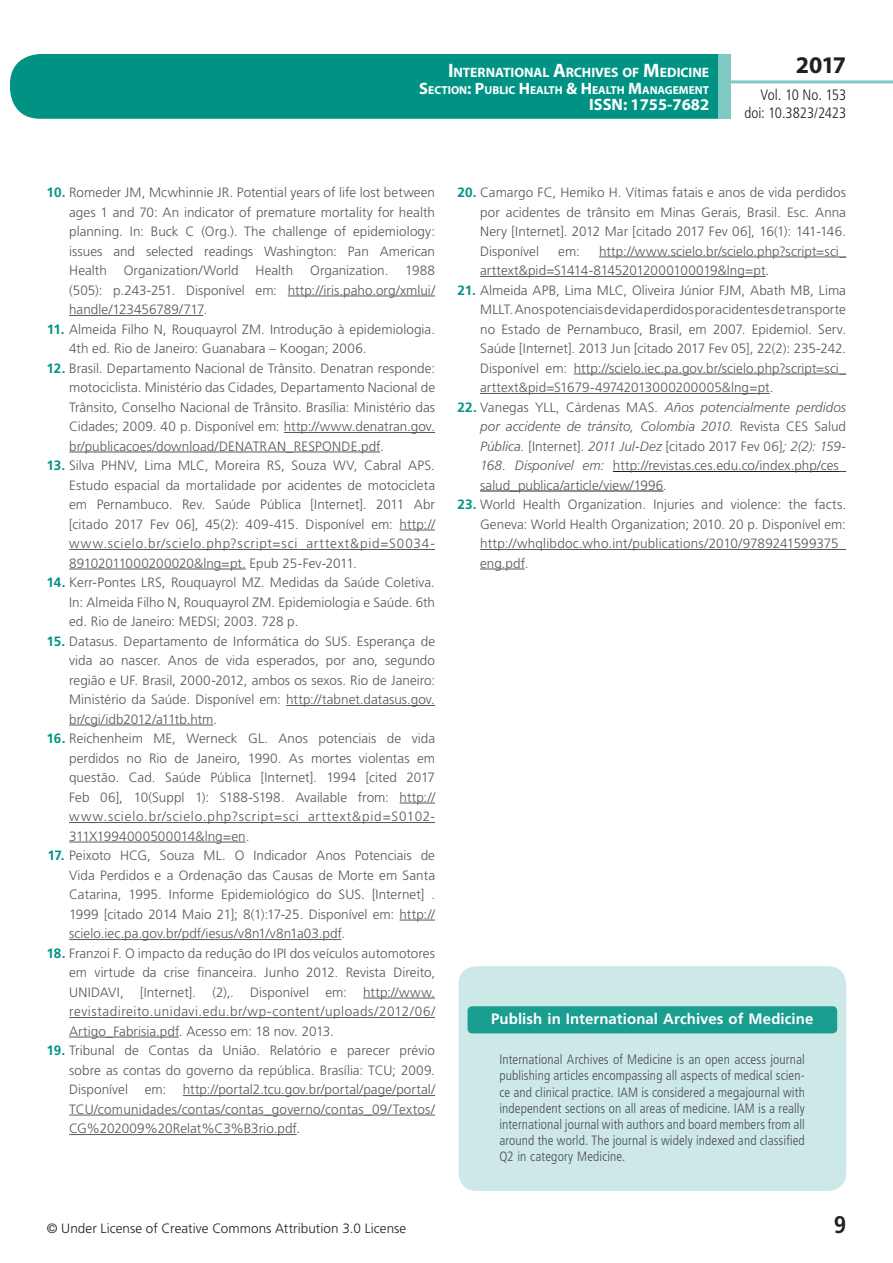
<style>
.page{position:relative;width:893px;height:1263px;background:#fff}
.page>*{position:absolute;margin:0;border:0;box-sizing:border-box;transform-origin:0 0}
.t1{font:700 24px "Myriad Pro";color:#231f20}
.t2{font:700 condensed 24px "Frutiger LT Std";color:#231f20}
.t3{font:700 16.5px "Myriad Pro";color:#fff}
.t4{font:700 15px "Frutiger LT Std";letter-spacing:.005em;color:#fff}
.t5{font:300 condensed 15px/18px "Frutiger LT Std";letter-spacing:-.005em;color:#231f20;text-align:right}
.t6{font:700 13.65px "Myriad Pro";letter-spacing:-.005em;color:#fff}
.t7{font:300 13.5px/19.5px "Frutiger LT Std";letter-spacing:.005em;color:#57585a;text-align:justify}
.t8{font:300 condensed 13.5px/16.2px "Frutiger LT Std";letter-spacing:.01em;color:#4b4c4d;text-align:justify}
.t9{font:300 13.5px "Frutiger LT Std";letter-spacing:.005em;color:#231f20}
.t10{font:700 11.55px "Myriad Pro";color:#fff}
.s1{font-size:19.5px}
.s2{font-size:16.5px}
.s3{font-weight:700;color:#009384}
.s4{font-style:italic}
</style>
<div class="page">
<div style="left:10px;top:54px;width:775px;height:65px;background:#009384;border-radius:30px"></div>
<div style="left:732px;top:0;width:161px;height:157px;background:#fff"></div>
<hr style="left:730px;top:80px;width:163px;height:3px;background:#80c9c2">
<div style="left:718px;top:54px;width:13px;height:65px;background:#80c9c2"></div>
<hr style="left:288px;top:296px;width:147px;height:1px;background:#57585a">
<hr style="left:69px;top:315px;width:134px;height:1px;background:#57585a">
<hr style="left:284px;top:432px;width:151px;height:1px;background:#57585a">
<hr style="left:69px;top:452px;width:311px;height:1px;background:#57585a">
<hr style="left:400px;top:530px;width:35px;height:1px;background:#57585a">
<hr style="left:69px;top:549px;width:366px;height:1px;background:#57585a">
<hr style="left:69px;top:569px;width:177px;height:1px;background:#57585a">
<hr style="left:286px;top:705px;width:149px;height:1px;background:#57585a">
<hr style="left:69px;top:725px;width:144px;height:1px;background:#57585a">
<hr style="left:400px;top:803px;width:35px;height:1px;background:#57585a">
<hr style="left:69px;top:822px;width:366px;height:1px;background:#57585a">
<hr style="left:69px;top:842px;width:177px;height:1px;background:#57585a">
<hr style="left:400px;top:920px;width:35px;height:1px;background:#57585a">
<hr style="left:69px;top:939px;width:273px;height:1px;background:#57585a">
<hr style="left:363px;top:998px;width:72px;height:1px;background:#57585a">
<hr style="left:69px;top:1017px;width:366px;height:1px;background:#57585a">
<hr style="left:69px;top:1037px;width:110px;height:1px;background:#57585a">
<hr style="left:183px;top:1095px;width:252px;height:1px;background:#57585a">
<hr style="left:69px;top:1115px;width:366px;height:1px;background:#57585a">
<hr style="left:69px;top:1134px;width:228px;height:1px;background:#57585a">
<hr style="left:599px;top:257px;width:247px;height:1px;background:#57585a">
<hr style="left:480px;top:276px;width:285px;height:1px;background:#57585a">
<hr style="left:574px;top:374px;width:272px;height:1px;background:#57585a">
<hr style="left:480px;top:393px;width:290px;height:1px;background:#57585a">
<hr style="left:613px;top:471px;width:233px;height:1px;background:#231f20">
<hr style="left:480px;top:491px;width:183px;height:1px;background:#231f20">
<hr style="left:480px;top:549px;width:366px;height:1px;background:#57585a">
<hr style="left:480px;top:569px;width:45px;height:1px;background:#57585a">
<div style="left:458px;top:966px;width:388px;height:225px;background:#cce9e7;border-radius:18px"></div>
<div style="left:467px;top:1006px;width:370px;height:27px;background:#1a9e90;border-radius:4px"></div>
<p class="t6" style="left:448px;top:64px;width:263px"><span class="s1">I</span>NTERNATIONAL <span class="s1">A</span>RCHIVES OF <span class="s1">M</span>EDICINE</p>
<p class="t10" style="left:419px;top:82px;width:291px"><span class="s2">S</span>ECTION<span class="s2">: P</span>UBLIC <span class="s2">H</span> EALTH <span class="s2">&amp; H</span> EALTH <span class="s2">M</span>ANAGEMENT</p>
<p class="t3" style="left:589px;top:94px;width:122px">ISSN: 1755-7682</p>
<h1 class="t1" style="left:796px;top:49px;width:52px">2017</h1>
<p class="t5" style="left:744px;top:86px;width:103px">Vol. 10 No. 153 doi: 10.3823/2423</p>
<p class="t7" style="left:69px;top:183px;width:367px;text-indent:-23px"><span class="s3">10.</span> Romeder JM, Mcwhinnie JR. Potential years of life lost between ages 1 and 70: An indicator of premature mortality for health planning. In: Buck C (Org.). The challenge of epidemiology: issues and selected readings Washington: Pan American Health Organization/World Health Organization. 1988 (505): p.243-251. Disponível em: http://iris.paho.org/xmlui/ handle/123456789/717.</p>
<p class="t7" style="left:69px;top:319px;width:367px;text-indent:-22px"><span class="s3">11.</span> Almeida Filho N, Rouquayrol ZM. Introdução à epidemiologia.<br>4th ed. Rio de Janeiro: Guanabara – Koogan; 2006.</p>
<p class="t7" style="left:69px;top:358px;width:367px;text-indent:-23px"><span class="s3">12.</span> Brasil. Departamento Nacional de Trânsito. Denatran responde: motociclista. Ministério das Cidades, Departamento Nacional de Trânsito, Conselho Nacional de Trânsito. Brasília: Ministério das Cidades; 2009. 40 p. Disponível em: http://www.denatran.gov. br/publicacoes/download/DENATRAN_RESPONDE.pdf.</p>
<p class="t7" style="left:69px;top:456px;width:367px;text-indent:-22px"><span class="s3">13.</span> Silva PHNV, Lima MLC, Moreira RS, Souza WV, Cabral APS.<br>Estudo espacial da mortalidade por acidentes de motocicleta em Pernambuco. Rev. Saúde Pública [Internet]. 2011 Abr [citado 2017 Fev 06], 45(2): 409-415. Disponível em: http:// www.scielo.br/scielo.php?script=sci_arttext&amp;pid=S0034- 89102011000200020&amp;lng=pt. Epub 25-Fev-2011.</p>
<p class="t7" style="left:69px;top:573px;width:367px;text-indent:-23px"><span class="s3">14.</span> Kerr-Pontes LRS, Rouquayrol MZ. Medidas da Saúde Coletiva<span class="s4">.<br></span>In: Almeida Filho N, Rouquayrol ZM. Epidemiologia e Saúde. 6th ed. Rio de Janeiro: MEDSI; 2003. 728 p.</p>
<p class="t7" style="left:69px;top:631px;width:367px;text-indent:-23px"><span class="s3">15.</span> Datasus. Departamento de Informática do SUS. Esperança de vida ao nascer. Anos de vida esperados, por ano, segundo região e UF. Brasil, 2000-2012, ambos os sexos. Rio de Janeiro:<br>Ministério da Saúde. Disponível em: http://tabnet.datasus.gov. br/cgi/idb2012/a11tb.htm.</p>
<p class="t7" style="left:69px;top:729px;width:367px;text-indent:-23px"><span class="s3">16.</span> Reichenheim ME, Werneck GL. Anos potenciais de vida perdidos no Rio de Janeiro, 1990. As mortes violentas em questão. Cad. Saúde Pública [Internet]. 1994 [cited 2017<br>Feb 06], 10(Suppl 1): S188-S198. Available from: http:// www.scielo.br/scielo.php?script=sci_arttext&amp;pid=S0102- 311X1994000500014&amp;lng=en.</p>
<p class="t7" style="left:69px;top:846px;width:367px;text-indent:-22px"><span class="s3">17.</span> Peixoto HCG, Souza ML. O Indicador Anos Potenciais de Vida Perdidos e a Ordenação das Causas de Morte em Santa Catarina, 1995. Informe Epidemiológico do SUS. [Internet] .<br>1999 [citado 2014 Maio 21]; 8(1):17-25. Disponível em: http:// scielo.iec.pa.gov.br/pdf/iesus/v8n1/v8n1a03.pdf.</p>
<p class="t7" style="left:69px;top:943px;width:367px;text-indent:-23px"><span class="s3">18.</span> Franzoi F. O impacto da redução do IPI dos veículos automotores em virtude da crise financeira. Junho 2012. Revista Direito, UNIDAVI, [Internet]. (2),. Disponível em: http://www. revistadireito.unidavi.edu.br/wp-content/uploads/2012/06/ Artigo_Fabrisia.pdf. Acesso em: 18 nov. 2013.</p>
<p class="t7" style="left:69px;top:1041px;width:367px;text-indent:-22px"><span class="s3">19.</span> Tribunal de Contas da União. Relatório e parecer prévio sobre as contas do governo da república. Brasília: TCU; 2009.<br>Disponível em: http://portal2.tcu.gov.br/portal/page/portal/ TCU/comunidades/contas/contas_governo/contas_09/Textos/ CG%202009%20Relat%C3%B3rio.pdf.</p>
<p class="t7" style="left:480px;top:183px;width:367px;text-indent:-23px"><span class="s3">20.</span> Camargo FC, Hemiko H. Vítimas fatais e anos de vida perdidos por acidentes de trânsito em Minas Gerais, Brasil. Esc. Anna Nery [Internet]. 2012 Mar [citado 2017 Fev 06], 16(1): 141-146.<br>Disponível</p>
<p class="t7" style="left:480px;top:241px;width:367px;text-indent:119px">http://www.scielo.br/scielo.php?script=sci_ arttext&amp;pid=S1414-81452012000100019&amp;lng=pt.</p>
<p class="t7" style="left:480px;top:280px;width:367px;text-indent:-23px"><span class="s3">21.</span> Almeida APB, Lima MLC, Oliveira Júnior FJM, Abath MB, Lima MLLT. Anos potenciais de vida perdidos por acidentes de transporte no Estado de Pernambuco, Brasil, em 2007. Epidemiol. Serv.<br>Saúde [Internet]. 2013 Jun [citado 2017 Fev 05], 22(2): 235-242.<br>Disponível em: http://scielo.iec.pa.gov.br/scielo.php?script=sci_ arttext&amp;pid=S1679-49742013000200005&amp;lng=pt.</p>
<p class="t7" style="left:480px;top:397px;width:367px;text-indent:-23px"><span class="s3">22.</span> Vanegas YLL, Cárdenas MAS<span class="s4">. Años potencialmente perdidos por accidente de tránsito, Colombia 2010.</span> Revista CES Salud <span class="s4">Pública.</span> [Internet]. <span class="s4">2011 Jul-Dez</span> [citado 2017 Fev 06]<span class="s4">; 2(2): 159- 168. Disponível em:</span> http://revistas.ces.edu.co/index.php/ces_ salud_publica/article/view/1996<span class="s4">.</span></p>
<p class="t7" style="left:480px;top:495px;width:367px;text-indent:-22px"><span class="s3">23.</span> World Health Organization. Injuries and violence: the facts.<br>Geneva: World Health Organization; 2010. 20 p. Disponível em: http://whqlibdoc.who.int/publications/2010/9789241599375_ eng.pdf.</p>
<p class="t7" style="left:558px;top:241px;width:23px">em:</p>
<p class="t4" style="left:491px;top:1010px;width:324px">Publish in International Archives of Medicine</p>
<p class="t8" style="left:499px;top:1052px;width:307px">International Archives of Medicine is an open access journal publishing articles encompassing all aspects of medical scien&shy;ce and clinical practice. IAM is considered a megajournal with independent sections on all areas of medicine. IAM is a really international journal with authors and board members from all around the world. The journal is widely indexed and classified Q2 in category Medicine.</p>
<p class="t9" style="left:47px;top:1220px;width:361px">© Under License of Creative Commons Attribution 3.0 License</p>
<h1 class="t2" style="left:834px;top:1210px;width:14px">9</h1>
</div>
